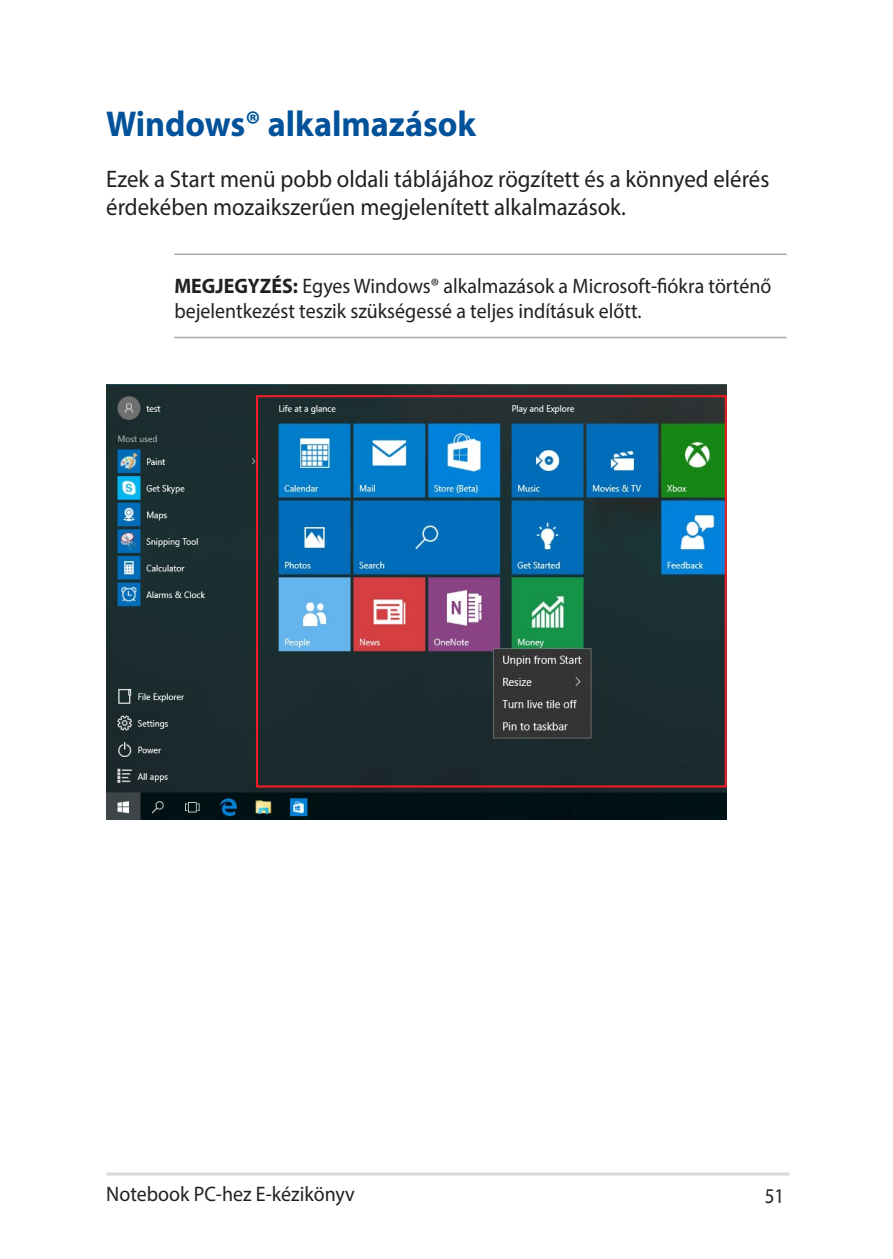
<style>
.page{position:relative;width:893px;height:1259px;background:#fff}
.page>*{position:absolute;margin:0;border:0;box-sizing:border-box;transform-origin:0 0}
.t1{font:700 36px "Myriad Pro";color:#01529a;scale:.95 1}
.t2{font:24px/28.8px "Myriad Pro";color:#231f20;scale:.95 1}
.t3{font:21px/25.2px "Myriad Pro";color:#231f20;scale:.95 1}
.t4{font:21px "Myriad Pro";color:#231f20;scale:.9 1}
.s1{font-weight:700}
</style>
<div class="page">
<hr style="left:106px;top:1172px;width:683px;height:3px;background:#d8d8d8">
<hr style="left:174px;top:253px;width:613px;height:2px;background:#a8a9ad">
<hr style="left:174px;top:337px;width:613px;height:1px;background:#a8a9ad">
<img style="left:106px;top:384px;width:621px;height:435px">
<div style="left:256px;top:395px;width:471px;height:392px;border:2px solid #ee1d23"></div>
<h1 class="t1" style="left:106px;top:101px;width:391px">Windows® alkalmazások</h1>
<p class="t2" style="left:106px;top:164px;width:699px">Ezek a Start menü pobb oldali táblájához rögzített és a könnyed elérés érdekében mozaikszerűen megjelenített alkalmazások.</p>
<p class="t3" style="left:174px;top:273px;width:630px"><span class="s1">MEGJEGYZÉS:</span> Egyes Windows® alkalmazások a Microsoft-fiókra történő bejelentkezést teszik szükségessé a teljes indításuk előtt.</p>
<p class="t3" style="left:106px;top:1180px;width:263px">Notebook PC-hez E-kézikönyv</p>
<p class="t4" style="left:765px;top:1182px;width:23px">51</p>
</div>
